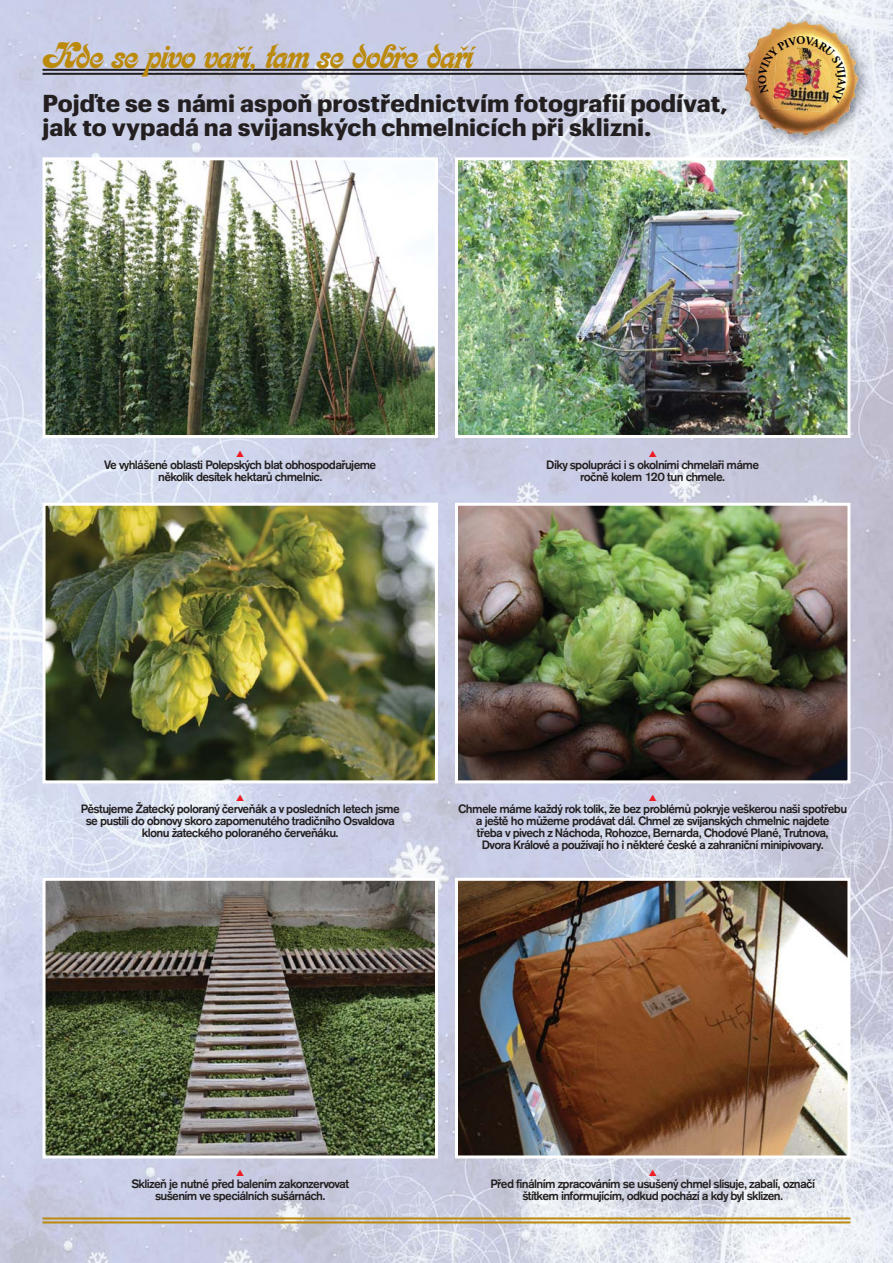
<style>
.page{position:relative;width:893px;height:1263px;background:#fff}
.page>*{position:absolute;margin:0;border:0;box-sizing:border-box;transform-origin:0 0}
.t1{font:38.85px "Kalligraphia DCE";letter-spacing:-.025em;color:#bb890b}
.t2{font:700 24px/24px "Graphik Compact";color:#231f20;scale:1.15 1}
.t3{font:500 12.75px/12px "Accius TCE";letter-spacing:-.05em;color:#231f20;text-align:center}
.t4{font:700 11.55px "Adobe Garamond CE";color:#00000b}
</style>
<div class="page">
<img style="left:0;top:0;width:893px;height:1263px">
<hr style="left:43px;top:69px;width:710px;height:2px;background:#231f20">
<hr style="left:43px;top:73px;width:710px;height:2px;background:#231f20">
<hr style="left:43px;top:1217px;width:807px;height:2px;background:#bb890b">
<hr style="left:43px;top:1221px;width:807px;height:2px;background:#bb890b">
<img style="left:459px;top:161px;width:387px;height:273px">
<div style="left:455px;top:157px;width:395px;height:281px;border:3px solid #fff"></div>
<img style="left:47px;top:161px;width:387px;height:273px">
<div style="left:43px;top:157px;width:395px;height:281px;border:3px solid #fff"></div>
<img style="left:459px;top:507px;width:387px;height:272px">
<div style="left:455px;top:503px;width:395px;height:280px;border:3px solid #fff"></div>
<img style="left:47px;top:507px;width:387px;height:272px">
<div style="left:43px;top:503px;width:395px;height:280px;border:3px solid #fff"></div>
<img style="left:459px;top:882px;width:387px;height:272px">
<div style="left:455px;top:878px;width:395px;height:280px;border:3px solid #fff"></div>
<img style="left:47px;top:882px;width:387px;height:272px">
<div style="left:43px;top:878px;width:395px;height:280px;border:3px solid #fff"></div>
<img style="left:729px;top:6px;width:150px;height:150px">
<img style="left:744px;top:21px;width:114px;height:115px">
<svg style="left:734px;top:69px;width:19px;height:6px"></svg>
<img style="left:773px;top:103px;width:59px;height:9px">
<svg style="left:237px;top:451px;width:7px;height:6px"></svg>
<svg style="left:649px;top:450px;width:7px;height:7px"></svg>
<svg style="left:237px;top:795px;width:7px;height:6px"></svg>
<svg style="left:649px;top:794px;width:7px;height:7px"></svg>
<svg style="left:237px;top:1170px;width:7px;height:6px"></svg>
<svg style="left:649px;top:1169px;width:7px;height:7px"></svg>
<img style="left:759px;top:36px;width:87px;height:67px">
<h1 class="t1" style="left:43px;top:32px;width:433px">Kde se pivo vaří, tam se dobře daří</h1>
<h2 class="t2" style="left:43px;top:92px;width:597px">Pojďte se s námi aspoň prostřednictvím fotografií podívat, jak to vypadá na svijanských chmelnicích při sklizni.</h2>
<p class="t4" style="left:758px;top:84px;width:11px;rotate:-90deg">O</p>
<p class="t3" style="left:104px;top:460px;width:274px">Ve vyhlášené oblasti Polepských blat obhospodařujeme několik desítek hektarů chmelnic.</p>
<p class="t3" style="left:546px;top:459px;width:214px">Díky spolupráci i s okolními chmelaři máme ročně kolem 120 tun chmele.</p>
<p class="t3" style="left:81px;top:804px;width:321px">Pěstujeme Žatecký poloraný červeňák a v posledních letech jsme se pustili do obnovy skoro zapomenutého tradičního Osvaldova klonu žateckého poloraného červeňáku.</p>
<p class="t3" style="left:458px;top:803px;width:390px">Chmele máme každý rok tolik, že bez problémů pokryje veškerou naši spotřebu a ještě ho můžeme prodávat dál. Chmel ze svijanských chmelnic najdete<br>třeba v pivech z Náchoda, Rohozce, Bernarda, Chodové Plané, Trutnova,<br>Dvora Králové a používají ho i některé české a zahraniční minipivovary.</p>
<p class="t3" style="left:131px;top:1179px;width:219px">Sklizeň je nutné před balením zakonzervovat sušením ve speciálních sušárnách.</p>
<p class="t3" style="left:490px;top:1179px;width:326px">Před finálním zpracováním se usušený chmel slisuje, zabalí, označí štítkem informujícím, odkud pochází a kdy byl sklizen.</p>
</div>
